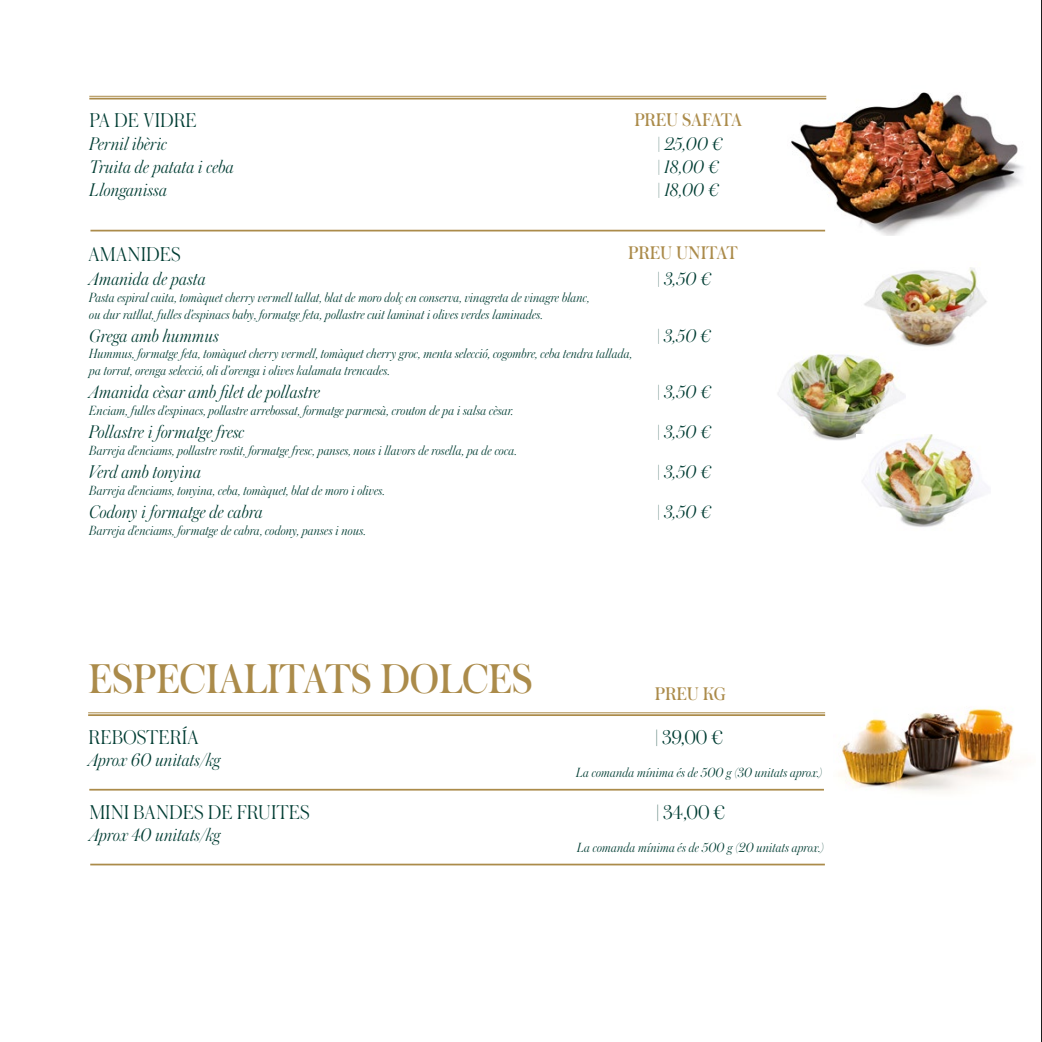
<style>
.page{position:relative;width:1042px;height:1042px;background:#fff}
.page>*{position:absolute;margin:0;border:0;box-sizing:border-box;transform-origin:0 0}
.t1{font:43.75px "Austin";color:#ab8b4a}
.t2{font:300 21px "Austin";color:#003d33}
.t3{font:italic 300 19.25px "Austin";color:#003d33}
.t4{font:19.25px "Austin";color:#ab8b4a}
.t5{font:italic 300 14px/16.8px "Austin";color:#003d33}
</style>
<div class="page">
<hr style="left:1041px;top:0;width:1px;height:1042px;background:#000">
<img style="left:788px;top:92px;width:235px;height:143px">
<hr style="left:89px;top:96px;width:737px;height:1px;background:#ab8b4a">
<hr style="left:89px;top:98px;width:737px;height:1px;background:#ab8b4a">
<hr style="left:90px;top:230px;width:735px;height:1px;background:#ab8b4a">
<hr style="left:88px;top:712px;width:737px;height:1px;background:#ab8b4a">
<hr style="left:88px;top:714px;width:737px;height:2px;background:#ab8b4a">
<hr style="left:89px;top:789px;width:735px;height:1px;background:#ab8b4a">
<hr style="left:90px;top:863px;width:735px;height:2px;background:#ab8b4a">
<img style="left:840px;top:708px;width:174px;height:84px">
<img style="left:864px;top:267px;width:123px;height:80px">
<img style="left:778px;top:353px;width:127px;height:88px">
<img style="left:856px;top:434px;width:126px;height:93px">
<h2 class="t2" style="left:90px;top:106px;width:109px">PA DE VIDRE</h2>
<h3 class="t4" style="left:634px;top:106px;width:109px">PREU SAFATA</h3>
<h3 class="t3" style="left:90px;top:131px;width:79px">Pernil ibèric</h3>
<h3 class="t3" style="left:657px;top:131px;width:67px">| 25,00 €</h3>
<h3 class="t3" style="left:90px;top:154px;width:146px">Truita de patata i ceba</h3>
<h3 class="t3" style="left:657px;top:154px;width:63px">| 18,00 €</h3>
<h3 class="t3" style="left:90px;top:177px;width:79px">Llonganissa</h3>
<h3 class="t3" style="left:657px;top:177px;width:63px">| 18,00 €</h3>
<h2 class="t2" style="left:88px;top:240px;width:94px">AMANIDES</h2>
<h3 class="t4" style="left:628px;top:240px;width:111px">PREU UNITAT</h3>
<h3 class="t3" style="left:89px;top:266px;width:118px">Amanida de pasta</h3>
<h3 class="t3" style="left:656px;top:266px;width:56px">| 3,50 €</h3>
<p class="t5" style="left:89px;top:288px;width:502px">Pasta espiral cuita, tomàquet cherry vermell tallat, blat de moro dolç en conserva, vinagreta de vinagre blanc, ou dur ratllat, fulles d’espinacs baby, formatge feta, pollastre cuit laminat i olives verdes laminades.</p>
<h3 class="t3" style="left:89px;top:322px;width:131px">Grega amb hummus</h3>
<h3 class="t3" style="left:656px;top:322px;width:56px">| 3,50 €</h3>
<p class="t5" style="left:89px;top:345px;width:544px">Hummus, formatge feta, tomàquet cherry vermell, tomàquet cherry groc, menta selecció, cogombre, ceba tendra tallada, pa torrat, orenga selecció, oli d’orenga i olives kalamata trencades.</p>
<h3 class="t3" style="left:89px;top:379px;width:232px">Amanida cèsar amb filet de pollastre</h3>
<h3 class="t3" style="left:656px;top:379px;width:56px">| 3,50 €</h3>
<p class="t5" style="left:89px;top:402px;width:426px">Enciam, fulles d’espinacs, pollastre arrebossat, formatge parmesà, crouton de pa i salsa cèsar.</p>
<h3 class="t3" style="left:89px;top:419px;width:157px">Pollastre i formatge fresc</h3>
<h3 class="t3" style="left:656px;top:419px;width:56px">| 3,50 €</h3>
<p class="t5" style="left:89px;top:442px;width:429px">Barreja d’enciams, pollastre rostit, formatge fresc, panses, nous i llavors de rosella, pa de coca.</p>
<h3 class="t3" style="left:89px;top:459px;width:113px">Verd amb tonyina</h3>
<h3 class="t3" style="left:656px;top:459px;width:56px">| 3,50 €</h3>
<p class="t5" style="left:89px;top:482px;width:297px">Barreja d’enciams, tonyina, ceba, tomàquet, blat de moro i olives.</p>
<h3 class="t3" style="left:89px;top:499px;width:175px">Codony i formatge de cabra</h3>
<h3 class="t3" style="left:656px;top:499px;width:56px">| 3,50 €</h3>
<p class="t5" style="left:89px;top:522px;width:278px">Barreja d’enciams, formatge de cabra, codony, panses i nous.</p>
<h1 class="t1" style="left:88px;top:649px;width:446px">ESPECIALITATS DOLCES</h1>
<h3 class="t4" style="left:655px;top:680px;width:72px">PREU KG</h3>
<h2 class="t2" style="left:88px;top:723px;width:112px">REBOSTERÍA</h2>
<h2 class="t2" style="left:655px;top:723px;width:69px">| 39,00 €</h2>
<h3 class="t3" style="left:88px;top:747px;width:133px">Aprox 60 unitats/kg</h3>
<p class="t5" style="left:576px;top:764px;width:248px">La comanda mínima és de 500 g (30 unitats aprox.)</p>
<h2 class="t2" style="left:89px;top:798px;width:222px">MINI BANDES DE FRUITES</h2>
<h2 class="t2" style="left:656px;top:798px;width:70px">| 34,00 €</h2>
<h3 class="t3" style="left:89px;top:822px;width:133px">Aprox 40 unitats/kg</h3>
<p class="t5" style="left:577px;top:839px;width:249px">La comanda mínima és de 500 g (20 unitats aprox.)</p>
</div>
